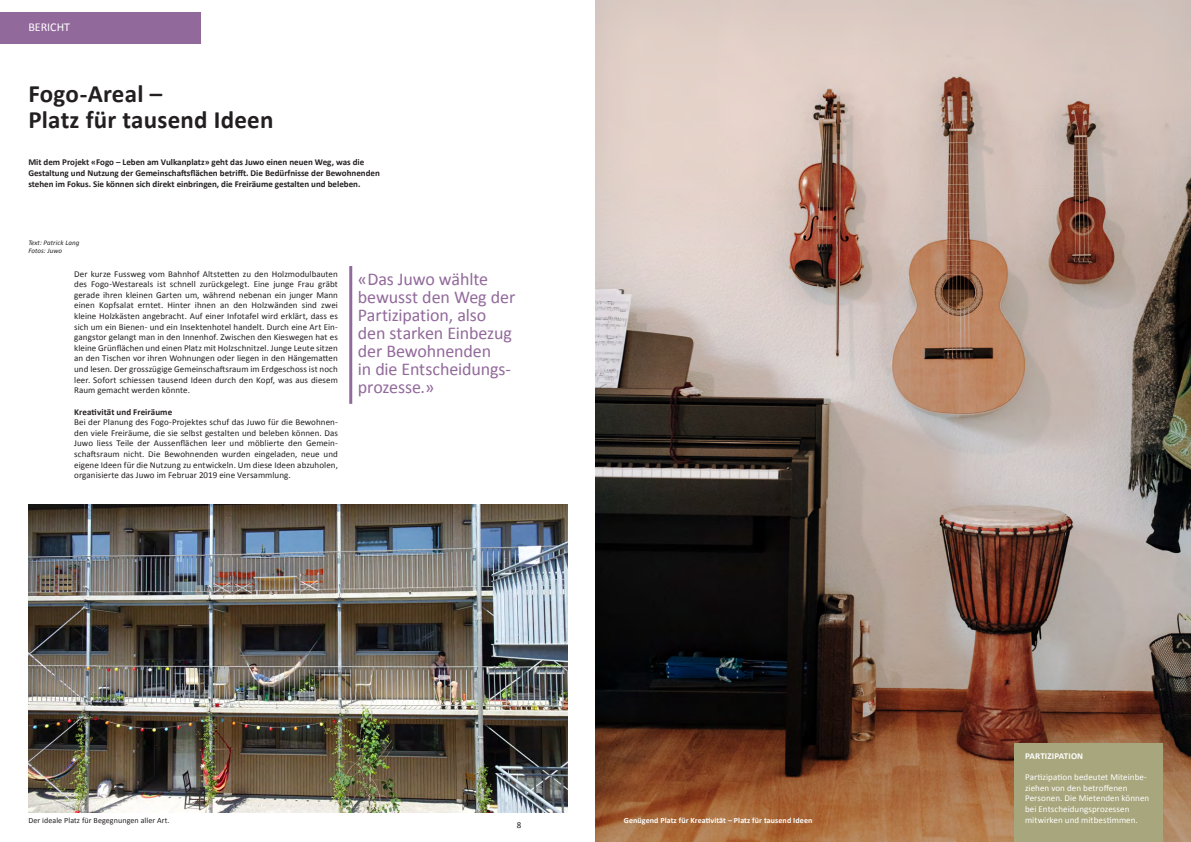
<style>
.page{position:relative;width:1191px;height:842px;background:#fff}
.page>*{position:absolute;margin:0;border:0;box-sizing:border-box;transform-origin:0 0}
.t1{font:700 25px/26.5px "Calibri";letter-spacing:.01em;color:#231f20}
.t2{font:18px/18px "Calibri";letter-spacing:-.01em;color:#92699b}
.t3{font:12px "Calibri";color:#fff}
.t4{font:9px/10.6px "Calibri";letter-spacing:.005em;color:#231f20;text-align:justify}
.t5{font:700 9px/10.6px "Calibri";color:#231f20}
.t6{font:9px/10.6px "Calibri";letter-spacing:.005em;color:#fff}
.t7{font:700 9px "Calibri";letter-spacing:.01em;color:#fff}
.t8{font:700 8px "Calibri";letter-spacing:.01em;color:#fff}
.t9{font:8px "Calibri";letter-spacing:.01em;color:#231f20}
.t10{font:italic 7px/8px "Calibri";letter-spacing:.01em;color:#231f20}
</style>
<div class="page">
<div style="left:0;top:12px;width:200px;height:32px;background:#92699b"></div>
<img style="left:595px;top:0;width:596px;height:842px">
<img style="left:28px;top:505px;width:539px;height:307px">
<div style="left:1013px;top:743px;width:149px;height:99px;background:#a8a67c"></div>
<hr style="left:349px;top:266px;width:3px;height:138px;background:#92699b">
<h3 class="t3" style="left:28px;top:20px;width:43px">BERICHT</h3>
<h1 class="t1" style="left:28px;top:79px;width:247px">Fogo-Areal –<br>Platz für tausend Ideen</h1>
<p class="t5" style="left:28px;top:157px;width:353px">Mit dem Projekt «Fogo – Leben am Vulkanplatz» geht das Juwo einen neuen Weg, was die<br>Gestaltung und Nutzung der Gemeinschaftsflächen betrifft. Die Bedürfnisse der Bewohnenden stehen im Fokus. Sie können sich direkt einbringen, die Freiräume gestalten und beleben.</p>
<p class="t10" style="left:28px;top:238px;width:52px">Text: Patrick Lang<br>Fotos: Juwo</p>
<p class="t4" style="left:74px;top:268px;width:265px">Der kurze Fussweg vom Bahnhof Altstetten zu den Holzmodulbauten des Fogo-Westareals ist schnell zurückgelegt. Eine junge Frau gräbt gerade ihren kleinen Garten um, während nebenan ein junger Mann einen Kopfsalat erntet. Hinter ihnen an den Holzwänden sind zwei kleine Holzkästen angebracht. Auf einer Infotafel wird erklärt, dass es sich um ein Bienen- und ein Insektenhotel handelt. Durch eine Art Ein&shy;gangstor gelangt man in den Innenhof. Zwischen den Kieswegen hat es kleine Grünflächen und einen Platz mit Holzschnitzel. Junge Leute sitzen an den Tischen vor ihren Wohnungen oder liegen in den Hängematten und lesen. Der grosszügige Gemeinschaftsraum im Erdgeschoss ist noch leer. Sofort schiessen tausend Ideen durch den Kopf, was aus diesem Raum gemacht werden könnte.</p>
<p class="t5" style="left:74px;top:406px;width:99px">Kreativität und Freiräume</p>
<p class="t4" style="left:74px;top:416px;width:265px">Bei der Planung des Fogo-Projektes schuf das Juwo für die Bewohnen&shy;den viele Freiräume, die sie selbst gestalten und beleben können. Das Juwo liess Teile der Aussenflächen leer und möblierte den Gemein&shy;schaftsraum nicht. Die Bewohnenden wurden eingeladen, neue und eigene Ideen für die Nutzung zu entwickeln. Um diese Ideen abzuholen, organisierte das Juwo im Februar 2019 eine Versammlung.</p>
<h2 class="t2" style="left:358px;top:269px;width:159px">«Das Juwo wählte bewusst den Weg der<br>Partizipation, also den starken Einbezug der Bewohnenden<br>in die Entscheidungs&shy;prozesse.»</h2>
<p class="t9" style="left:28px;top:815px;width:143px">Der ideale Platz für Begegnungen aller Art.</p>
<p class="t4" style="left:517px;top:819px;width:6px">8</p>
<p class="t7" style="left:1025px;top:750px;width:60px">PARTIZIPATION</p>
<p class="t6" style="left:1025px;top:771px;width:126px">Partizipation bedeutet Miteinbe&shy;ziehen von den betroffenen<br>Personen. Die Mietenden können bei Entscheidungsprozessen</p>
<p class="t8" style="left:624px;top:815px;width:190px">Genügend Platz für Kreativität – Platz für tausend Ideen</p>
<p class="t6" style="left:1025px;top:814px;width:114px">mitwirken und mitbestimmen.</p>
</div>
